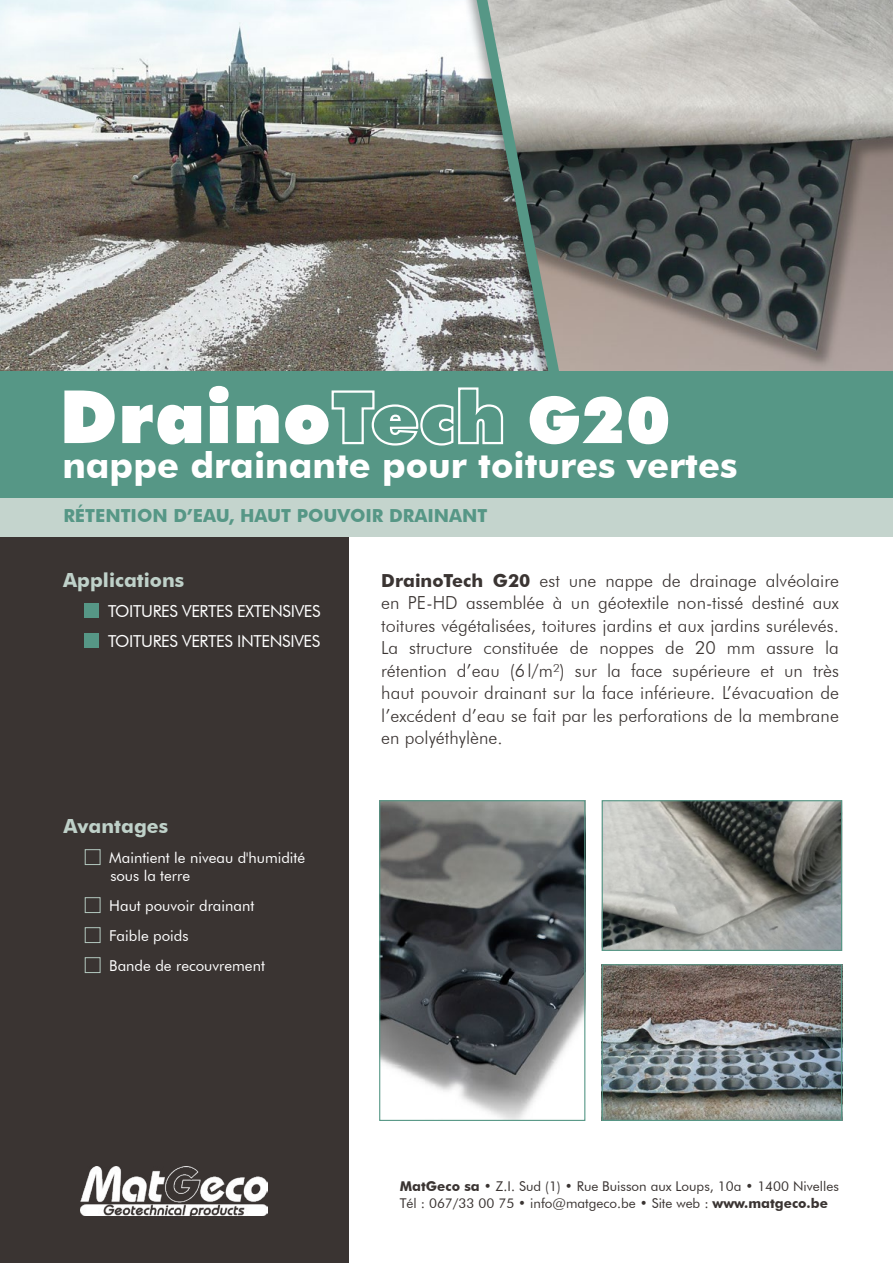
<style>
.page{position:relative;width:893px;height:1263px;background:#fff}
.page>*{position:absolute;margin:0;border:0;box-sizing:border-box;transform-origin:0 0}
.t1{font:900 73.5px "Futura BT";letter-spacing:.01em;color:#fff}
.t2{font:700 36px "Futura BT";color:#fff}
.t3{font:700 19.5px "Futura BT";color:#bfd1c9}
.t4{font:300 18px/22.5px "Futura BT";color:#3a3432;text-align:justify}
.t5{font:700 18px "Futura BT";color:#569786}
.t6{font:16.5px/30px "Futura BT";letter-spacing:-.02em;color:#fff}
.t7{font:15px/30px "Futura BT";color:#fff}
.t8{font:13.5px/16.5px "Futura BT";color:#3a3432}
.s1{font-size:72px}
.s2{font-size:64.5px}
.s3{font-weight:700}
</style>
<div class="page">
<img style="left:0;top:0;width:456px;height:371px">
<svg style="left:463px;top:0;width:430px;height:371px;background:#898986"></svg>
<div style="left:0;top:533px;width:349px;height:730px;background:#3a3432"></div>
<div style="left:0;top:371px;width:893px;height:127px;background:#569786"></div>
<div style="left:0;top:498px;width:893px;height:39px;background:#c4d4cd"></div>
<div style="left:84px;top:603px;width:15px;height:14px;background:#569786"></div>
<div style="left:84px;top:633px;width:15px;height:14px;background:#569786"></div>
<div style="left:85px;top:849px;width:15px;height:16px;border:1px solid #b4c9c0"></div>
<div style="left:85px;top:897px;width:15px;height:16px;border:1px solid #b4c9c0"></div>
<div style="left:85px;top:927px;width:15px;height:16px;border:1px solid #b4c9c0"></div>
<div style="left:85px;top:957px;width:15px;height:16px;border:1px solid #b4c9c0"></div>
<img style="left:81px;top:1166px;width:187px;height:49px">
<img style="left:604px;top:966px;width:236px;height:153px">
<div style="left:602px;top:964px;width:240px;height:157px;border:1px solid #569786"></div>
<img style="left:604px;top:802px;width:236px;height:147px">
<div style="left:602px;top:800px;width:240px;height:151px;border:1px solid #569786"></div>
<img style="left:381px;top:802px;width:202px;height:317px">
<div style="left:379px;top:800px;width:206px;height:321px;border:1px solid #569786"></div>
<h1 class="t1" style="left:60px;top:372px;width:612px">Draino<span class="s1">Tech</span> <span class="s2">G20</span></h1>
<h2 class="t2" style="left:62px;top:444px;width:676px">nappe drainante pour toitures vertes</h2>
<p class="t5" style="left:63px;top:505px;width:426px">RÉTENTION D’EAU, HAUT POUVOIR DRAINANT</p>
<p class="t3" style="left:63px;top:569px;width:123px">Applications</p>
<p class="t6" style="left:108px;top:596px;width:214px">TOITURES VERTES EXTENSIVES<br>TOITURES VERTES INTENSIVES</p>
<p class="t3" style="left:64px;top:815px;width:106px">Avantages</p>
<p class="t7" style="left:109px;top:849px;width:197px;line-height:18px">Maintient le niveau d'humidité sous la terre</p>
<p class="t7" style="left:109px;top:891px;width:157px">Haut pouvoir drainant<br>Faible poids<br>Bande de recouvrement</p>
<p class="t4" style="left:381px;top:569px;width:459px"><span class="s3">DrainoTech G20</span> est une nappe de drainage alvéolaire en PE-HD assemblée à un géotextile non-tissé destiné aux toitures végétalisées, toitures jardins et aux jardins surélevés.<br>La structure constituée de noppes de 20 mm assure la rétention d’eau (6l/m²) sur la face supérieure et un très haut pouvoir drainant sur la face inférieure. L’évacuation de l’excédent d’eau se fait par les perforations de la membrane en polyéthylène.</p>
<p class="t8" style="left:400px;top:1178px;width:441px"><span class="s3">MatGeco sa</span> • Z.I. Sud (1) • Rue Buisson aux Loups, 10a • 1400 Nivelles<br>Tél : 067/33 00 75 • info@matgeco.be • Site web : <span class="s3">www.matgeco.be</span></p>
</div>
